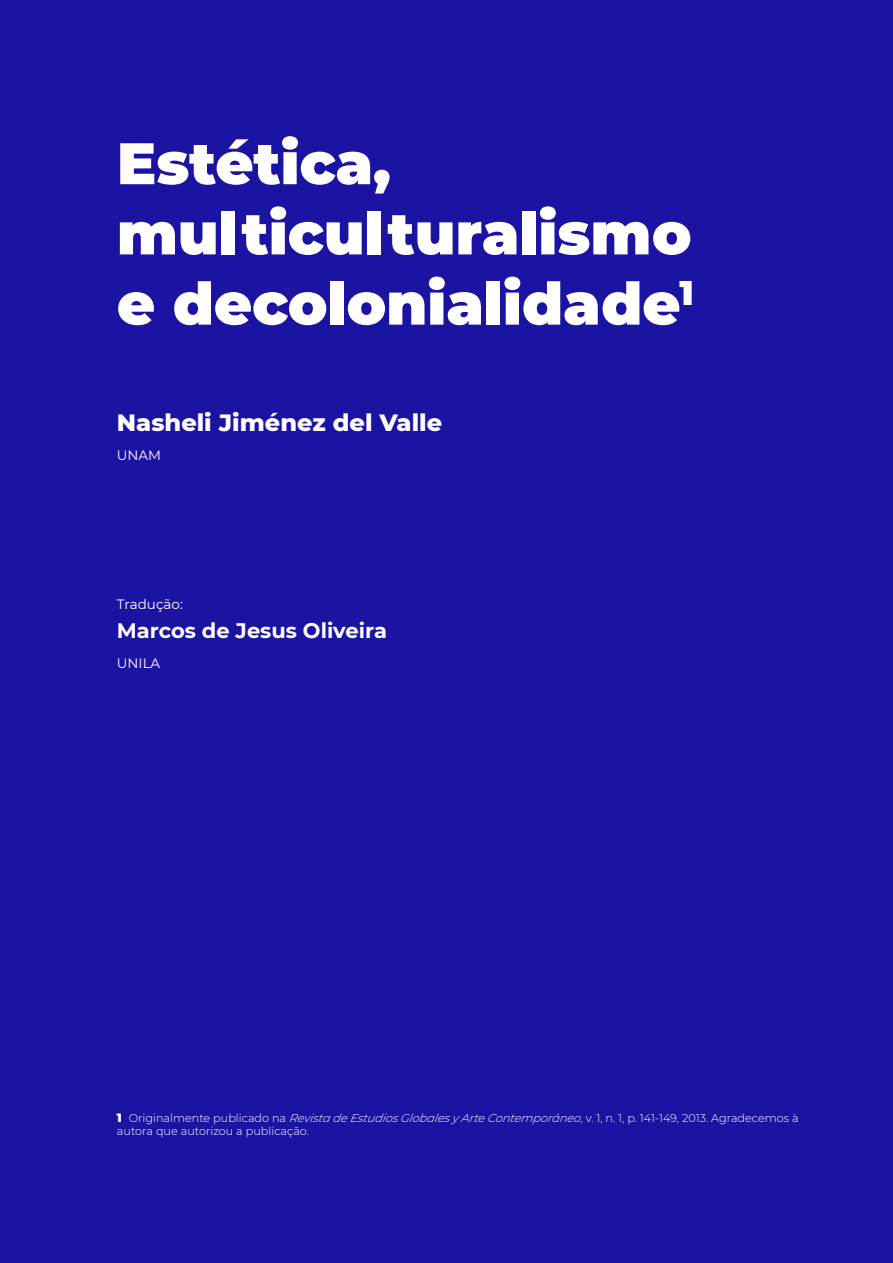
<style>
.page{position:relative;width:893px;height:1263px;background:#1b14a3}
.page>*{position:absolute;margin:0;border:0;box-sizing:border-box;transform-origin:0 0}
.t1{font:900 58.5px/70.2px "Montserrat";color:#fff}
.t2{font:800 24px "Montserrat";color:#fff}
.t3{font:700 21px "Montserrat";color:#fff}
.t4{font:13.5px "Montserrat";color:#fff}
.t5{font:300 11.25px/13.5px "Montserrat";color:#fff}
.s1{font-weight:900;font-size:12px}
.s2{font-style:italic}
</style>
<div class="page">
<h1 class="t1" style="left:117px;top:125px;width:578px">Estética, multiculturalismo e decolonialidade<sup>1</sup></h1>
<h2 class="t2" style="left:117px;top:405px;width:327px">Nasheli Jiménez del Valle</h2>
<p class="t4" style="left:117px;top:446px;width:46px">UNAM</p>
<p class="t4" style="left:117px;top:595px;width:68px">Tradução:</p>
<h3 class="t3" style="left:117px;top:616px;width:272px">Marcos de Jesus Oliveira</h3>
<p class="t4" style="left:117px;top:654px;width:45px">UNILA</p>
<p class="t5" style="left:117px;top:1111px;width:683px"><span class="s1">1</span> Originalmente publicado na <span class="s2">Revista de Estudios Globales y Arte Contemporáneo</span>, v. 1, n. 1, p. 141-149, 2013. Agradecemos à autora que autorizou a publicação.</p>
</div>
